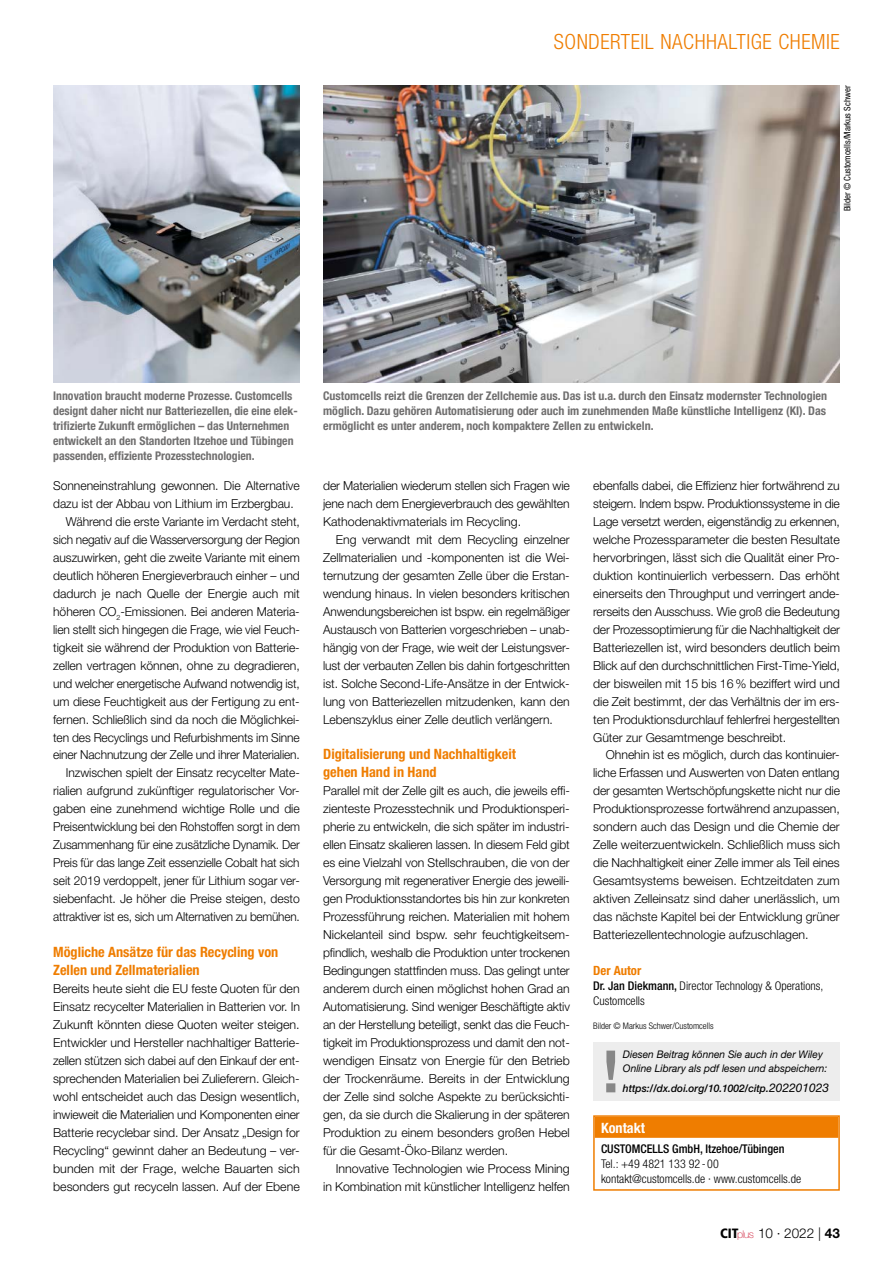
<style>
.page{position:relative;width:893px;height:1263px;background:#fff}
.page>*{position:absolute;margin:0;border:0;box-sizing:border-box;transform-origin:0 0}
.t1{font:300 condensed 21px "Helvetica Neue LT Std";letter-spacing:.025em;color:#ef7d00}
.t2{font:700 condensed 14.25px/18px "Helvetica Neue LT Std";color:#ef7d00}
.t3{font:700 condensed 14.25px "Helvetica Neue LT Std";color:#fff}
.t4{font:300 13.5px "Helvetica Neue LT Std";color:#000}
.t5{font:700 condensed 12.75px "Helvetica Neue LT Std";color:#ef7d00}
.t6{font:300 12.3px/18px "Helvetica Neue LT Std";letter-spacing:-.005em;color:#000;text-align:justify}
.t7{font:300 12.3px "Helvetica Neue LT Std";letter-spacing:-.005em;color:#000;scale:.96 1}
.t8{font:300 12.3px "Helvetica Neue LT Std";letter-spacing:-.005em;color:#000;scale:.95 1}
.t9{font:700 condensed 12px/15px "Helvetica Neue LT Std";color:#706f6f}
.t10{font:300 condensed 12px/15px "Helvetica Neue LT Std";color:#000}
.t11{font:500 condensed 12px "Helvetica Neue LT Std";color:#000}
.t12{font:italic 10.5px/13.5px "Helvetica Neue LT Std";color:#000}
.t13{font:italic 500 10.5px "Helvetica Neue LT Std";color:#000}
.t14{font:300 condensed 9px "Helvetica Neue LT Std";color:#000}
.t15{font:condensed 9px "Helvetica Neue LT Std";color:#000}
.s1{font-weight:500}
.s2{font-weight:400;font-size:12px}
.s3{font-family:"Frutiger LT Std";font-weight:900;font-stretch:condensed}
.s4{font-weight:100;font-size:10.65px;color:#ce1531}
.s5{font-weight:700}
</style>
<div class="page">
<div style="left:595px;top:1117px;width:243px;height:21px;background:#ef7d00"></div>
<div style="left:593px;top:1115px;width:247px;height:76px;border:2px solid #ef7d00"></div>
<div style="left:593px;top:1042px;width:247px;height:59px;background:#ededed"></div>
<svg style="left:606px;top:1050px;width:9px;height:42px"></svg>
<img style="left:53px;top:85px;width:247px;height:297px">
<img style="left:323px;top:85px;width:517px;height:297px">
<h1 class="t1" style="left:554px;top:29px;width:287px">Sonderteil Nachhaltige Chemie</h1>
<p class="t15" style="left:842px;top:211px;width:127px;rotate:-90deg">Bilder © Customcells/Markus Schwer</p>
<p class="t9" style="left:53px;top:388px;width:246px">Innovation braucht moderne Prozesse. Customcells designt daher nicht nur Batteriezellen, die eine elek&shy;trifizierte Zukunft ermöglichen – das Unternehmen entwickelt an den Standorten Itzehoe und Tübingen passenden, effiziente Prozesstechnologien.</p>
<p class="t9" style="left:323px;top:388px;width:505px;text-align:justify">Customcells reizt die Grenzen der Zellchemie aus. Das ist u.a. durch den Einsatz modernster Technologien möglich. Dazu gehören Automatisierung oder auch im zunehmenden Maße künstliche Intelligenz (KI). Das ermöglicht es unter anderem, noch kompaktere Zellen zu entwickeln.</p>
<p class="t6" style="left:53px;top:476px;width:248px">Sonneneinstrahlung gewonnen. Die Alternative</p>
<p class="t6" style="left:53px;top:494px;width:242px">dazu ist der Abbau von Lithium im Erzbergbau.</p>
<p class="t6" style="left:66px;top:512px;width:235px">Während die erste Variante im Verdacht steht,</p>
<p class="t7" style="left:53px;top:532px;width:259px">sich negativ auf die Wasserversorgung der Region</p>
<p class="t6" style="left:53px;top:548px;width:248px">auszuwirken, geht die zweite Variante mit einem</p>
<p class="t6" style="left:53px;top:566px;width:248px">deutlich höheren Energieverbrauch einher – und</p>
<p class="t6" style="left:53px;top:584px;width:248px">dadurch je nach Quelle der Energie auch mit</p>
<p class="t6" style="left:53px;top:602px;width:248px">höheren CO<sub>2</sub>-Emissionen. Bei anderen Materia-</p>
<p class="t6" style="left:53px;top:620px;width:248px">lien stellt sich hingegen die Frage, wie viel Feuch-</p>
<p class="t6" style="left:53px;top:638px;width:248px">tigkeit sie während der Produktion von Batterie-</p>
<p class="t6" style="left:53px;top:656px;width:248px">zellen vertragen können, ohne zu degradieren,</p>
<p class="t7" style="left:53px;top:676px;width:258px">und welcher energetische Aufwand notwendig ist,</p>
<p class="t6" style="left:53px;top:692px;width:248px">um diese Feuchtigkeit aus der Fertigung zu ent-</p>
<p class="t6" style="left:53px;top:710px;width:248px">fernen. Schließlich sind da noch die Möglichkei-</p>
<p class="t6" style="left:53px;top:728px;width:248px">ten des Recyclings und Refurbishments im Sinne</p>
<p class="t6" style="left:53px;top:746px;width:248px">einer Nachnutzung der Zelle und ihrer Materialien.</p>
<p class="t6" style="left:66px;top:764px;width:235px">Inzwischen spielt der Einsatz recycelter Mate-</p>
<p class="t6" style="left:53px;top:782px;width:248px">rialien aufgrund zukünftiger regulatorischer Vor-</p>
<p class="t6" style="left:53px;top:800px;width:248px">gaben eine zunehmend wichtige Rolle und die</p>
<p class="t7" style="left:53px;top:819px;width:259px">Preisentwicklung bei den Rohstoffen sorgt in dem</p>
<p class="t7" style="left:53px;top:837px;width:258px">Zusammenhang für eine zusätzliche Dynamik. Der</p>
<p class="t7" style="left:53px;top:855px;width:258px">Preis für das lange Zeit essenzielle Cobalt hat sich</p>
<p class="t6" style="left:53px;top:872px;width:248px">seit 2019 verdoppelt, jener für Lithium sogar ver-</p>
<p class="t6" style="left:53px;top:889px;width:248px">siebenfacht. Je höher die Preise steigen, desto</p>
<p class="t8" style="left:53px;top:909px;width:261px">attraktiver ist es, sich um Alternativen zu bemühen.</p>
<p class="t2" style="left:53px;top:943px;width:227px">Mögliche Ansätze für das Recycling von<br>Zellen und Zellmaterialien</p>
<p class="t6" style="left:53px;top:979px;width:248px">Bereits heute sieht die EU feste Quoten für den Einsatz recycelter Materialien in Batterien vor. In Zukunft könnten diese Quoten weiter steigen.<br>Entwickler und Hersteller nachhaltiger Batterie&shy;zellen stützen sich dabei auf den Einkauf der ent&shy;sprechenden Materialien bei Zulieferern. Gleich&shy;wohl entscheidet auch das Design wesentlich, inwieweit die Materialien und Komponenten einer Batterie recyclebar sind. Der Ansatz „Design for Recycling“ gewinnt daher an Bedeutung – ver&shy;bunden mit der Frage, welche Bauarten sich besonders gut recyceln lassen. Auf der Ebene</p>
<p class="t6" style="left:323px;top:476px;width:248px">der Materialien wiederum stellen sich Fragen wie jene nach dem Energieverbrauch des gewählten Kathodenaktivmaterials im Recycling.</p>
<p class="t6" style="left:323px;top:530px;width:248px;text-indent:13px">Eng verwandt mit dem Recycling einzelner Zellmaterialien und -komponenten ist die Wei&shy;ternutzung der gesamten Zelle über die Erstan&shy;wendung hinaus. In vielen besonders kritischen Anwendungsbereichen ist bspw. ein regelmäßiger Austausch von Batterien vorgeschrieben – unab&shy;hängig von der Frage, wie weit der Leistungsver&shy;lust der verbauten Zellen bis dahin fortgeschritten ist. Solche Second-Life-Ansätze in der Entwick&shy;lung von Batteriezellen mitzudenken, kann den Lebenszyklus einer Zelle deutlich verlängern.</p>
<p class="t2" style="left:323px;top:745px;width:195px">Digitalisierung und Nachhaltigkeit gehen Hand in Hand</p>
<p class="t6" style="left:323px;top:782px;width:248px;text-align:left">Parallel mit der Zelle gilt es auch, die jeweils effi&shy;zienteste Prozesstechnik und Produktionsperi&shy;pherie zu entwickeln, die sich später im industri&shy;ellen Einsatz skalieren lassen. In diesem Feld gibt es eine Vielzahl von Stellschrauben, die von der Versorgung mit regenerativer Energie des jeweili&shy;gen Produktionsstandortes bis hin zur konkreten Prozessführung reichen. Materialien mit hohem Nickelanteil sind bspw. sehr feuchtigkeitsem&shy;pfindlich, weshalb die Produktion unter trockenen Bedingungen stattfinden muss. Das gelingt unter anderem durch einen möglichst hohen Grad an Automatisierung. Sind weniger Beschäftigte aktiv an der Herstellung beteiligt, senkt das die Feuch&shy;tigkeit im Produktionsprozess und damit den not&shy;wendigen Einsatz von Energie für den Betrieb der Trockenräume. Bereits in der Entwicklung der Zelle sind solche Aspekte zu berücksichti&shy;gen, da sie durch die Skalierung in der späteren Produktion zu einem besonders großen Hebel für die Gesamt-Öko-Bilanz werden.</p>
<p class="t6" style="left:323px;top:1159px;width:248px;text-align:right">Innovative Technologien wie Process Mining<br>in Kombination mit künstlicher Intelligenz helfen</p>
<p class="t6" style="left:593px;top:476px;width:248px">ebenfalls dabei, die Effizienz hier fortwährend zu steigern. Indem bspw. Produktionssysteme in die Lage versetzt werden, eigenständig zu erkennen, welche Prozessparameter die besten Resultate hervorbringen, lässt sich die Qualität einer Pro&shy;duktion kontinuierlich verbessern. Das erhöht einerseits den Throughput und verringert ande&shy;rerseits den Ausschuss. Wie groß die Bedeutung der Prozessoptimierung für die Nachhaltigkeit der Batteriezellen ist, wird besonders deutlich beim Blick auf den durchschnittlichen First-Time-Yield, der bisweilen mit 15 bis 16 % beziffert wird und die Zeit bestimmt, der das Verhältnis der im ers&shy;ten Produktionsdurchlauf fehlerfrei hergestellten Güter zur Gesamtmenge beschreibt.</p>
<p class="t6" style="left:593px;top:746px;width:248px;text-indent:13px">Ohnehin ist es möglich, durch das kontinuier&shy;liche Erfassen und Auswerten von Daten entlang der gesamten Wertschöpfungskette nicht nur die Produktionsprozesse fortwährend anzupassen, sondern auch das Design und die Chemie der Zelle weiterzuentwickeln. Schließlich muss sich die Nachhaltigkeit einer Zelle immer als Teil eines Gesamtsystems beweisen. Echtzeitdaten zum aktiven Zelleinsatz sind daher unerlässlich, um das nächste Kapitel bei der Entwicklung grüner Batteriezellentechnologie aufzuschlagen.</p>
<p class="t5" style="left:593px;top:963px;width:50px">Der Autor</p>
<p class="t10" style="left:593px;top:978px;width:232px"><span class="s1">Dr. Jan Diekmann,</span> Director Technology &amp; Operations,<br>Customcells</p>
<p class="t14" style="left:593px;top:1021px;width:122px">Bilder © Markus Schwer/Customcells</p>
<p class="t12" style="left:623px;top:1047px;width:206px">Diesen Beitrag können Sie auch in der Wiley<br>Online Library als pdf lesen und abspeichern:</p>
<p class="t13" style="left:623px;top:1082px;width:208px">https://dx.doi.org/10.1002/citp.<span class="s2">202201023</span></p>
<p class="t3" style="left:601px;top:1119px;width:46px">Kontakt</p>
<p class="t11" style="left:601px;top:1141px;width:185px">CUSTOMCELLS GmbH, Itzehoe/Tübingen</p>
<p class="t10" style="left:601px;top:1156px;width:202px">Tel.: +49 4821 133 92 - 00 kontakt@customcells.de · www.customcells.de</p>
<p class="t4" style="left:720px;top:1224px;width:121px"><span class="s3">CIT</span><span class="s4">plus</span> 10 · 2022 | <span class="s5">43</span></p>
</div>
